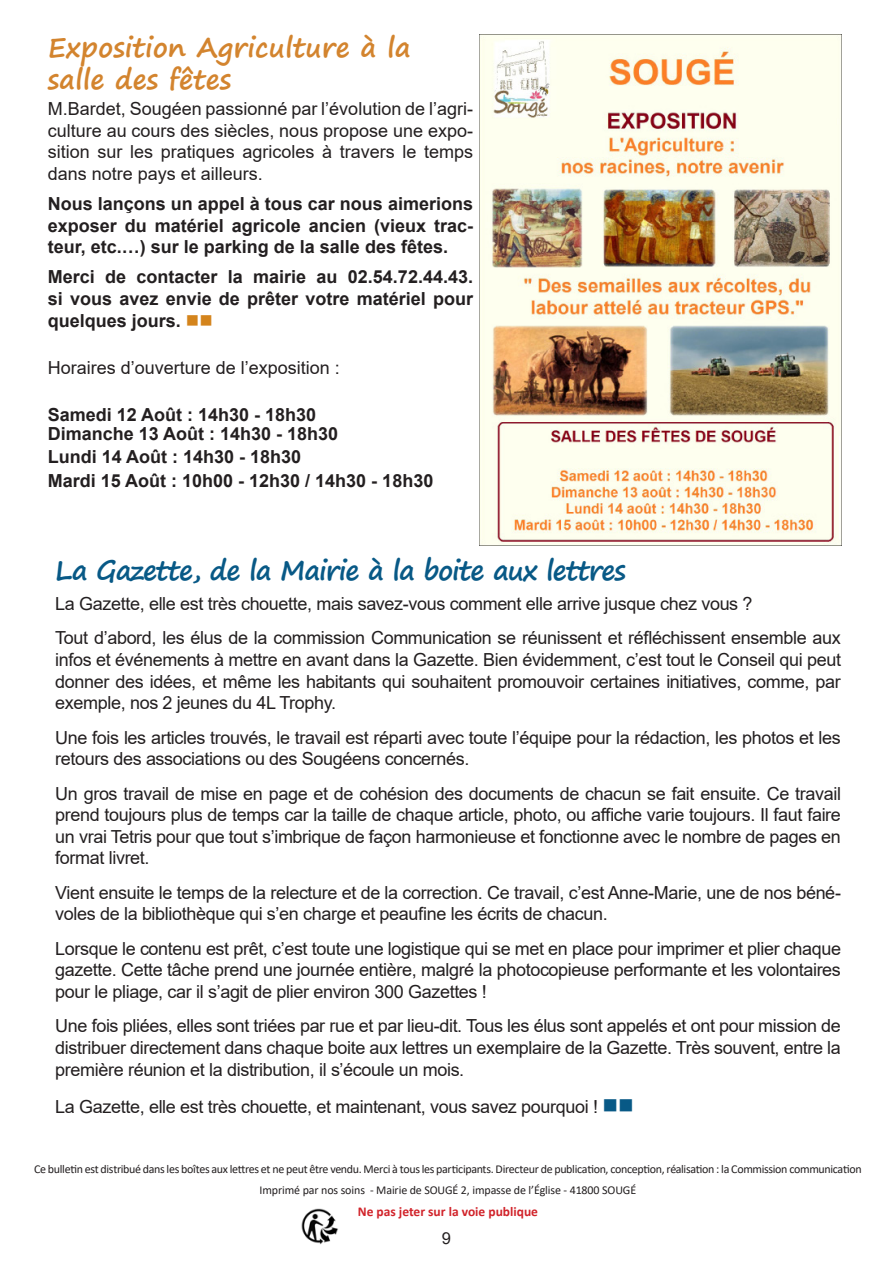
<style>
.page{position:relative;width:893px;height:1263px;background:#fff}
.page>*{position:absolute;margin:0;border:0;box-sizing:border-box;transform-origin:0 0}
.t1{font:700 27px "Segoe Print";letter-spacing:-.04em;color:#085986}
.t2{font:700 27px/32.4px "Segoe Print";color:#d3842e}
.t3{font:18px/21.6px "Arial";letter-spacing:-.02em;color:#231f20;text-align:justify}
.t4{font:700 18px/21.6px "Arial";color:#231f20;text-align:justify}
.t5{font:18px "Arial";color:#231f20}
.t6{font:16.5px "Arial";color:#231f20}
.t7{font:700 13.5px "Calibri";color:#d1232a}
.t8{font:12px/21.6px "Calibri";letter-spacing:-.025em;color:#231f20;text-align:center}
.s1{color:#d4841c}
.s2{color:#085986}
</style>
<div class="page">
<img style="left:301px;top:1209px;width:37px;height:35px">
<img style="left:479px;top:34px;width:362px;height:512px">
<p class="t2" style="left:48px;top:30px;width:364px">Exposition Agriculture à la salle des fêtes</p>
<p class="t3" style="left:48px;top:98px;width:427px">M.Bardet, Sougéen passionné par l’évolution de l’agri&shy;culture au cours des siècles, nous propose une expo&shy;sition sur les pratiques agricoles à travers le temps dans notre pays et ailleurs.</p>
<p class="t4" style="left:48px;top:193px;width:427px">Nous lançons un appel à tous car nous aimerions exposer du matériel agricole ancien (vieux trac&shy;teur, etc.…) sur le parking de la salle des fêtes.</p>
<p class="t4" style="left:48px;top:266px;width:427px">Merci de contacter la mairie au 02.54.72.44.43. si vous avez envie de prêter votre matériel pour quelques jours. <span class="s1">■■</span></p>
<p class="t5" style="left:48px;top:355px;width:294px">Horaires d’ouverture de l’exposition :</p>
<p class="t4" style="left:48px;top:404px;width:270px">Samedi 12 Août : 14h30 - 18h30</p>
<p class="t4" style="left:48px;top:423px;width:292px">Dimanche 13 Août : 14h30 - 18h30</p>
<p class="t4" style="left:48px;top:446px;width:255px">Lundi 14 Août : 14h30 - 18h30</p>
<p class="t4" style="left:48px;top:470px;width:387px">Mardi 15 Août : 10h00 - 12h30 / 14h30 - 18h30</p>
<p class="t1" style="left:55px;top:546px;width:572px">La Gazette, de la Mairie à la boite aux lettres</p>
<p class="t3" style="left:55px;top:593px;width:699px">La Gazette, elle est très chouette, mais savez-vous comment elle arrive jusque chez vous ?</p>
<p class="t3" style="left:55px;top:627px;width:787px">Tout d’abord, les élus de la commission Communication se réunissent et réfléchissent ensemble aux infos et événements à mettre en avant dans la Gazette. Bien évidemment, c’est tout le Conseil qui peut donner des idées, et même les habitants qui souhaitent promouvoir certaines initiatives, comme, par exemple, nos 2 jeunes du 4L Trophy.</p>
<p class="t3" style="left:55px;top:726px;width:787px">Une fois les articles trouvés, le travail est réparti avec toute l’équipe pour la rédaction, les photos et les retours des associations ou des Sougéens concernés.</p>
<p class="t3" style="left:55px;top:782px;width:787px">Un gros travail de mise en page et de cohésion des documents de chacun se fait ensuite. Ce travail prend toujours plus de temps car la taille de chaque article, photo, ou affiche varie toujours. Il faut faire un vrai Tetris pour que tout s’imbrique de façon harmonieuse et fonctionne avec le nombre de pages en format livret.</p>
<p class="t3" style="left:55px;top:881px;width:787px">Vient ensuite le temps de la relecture et de la correction. Ce travail, c’est Anne-Marie, une de nos béné&shy;voles de la bibliothèque qui s’en charge et peaufine les écrits de chacun.</p>
<p class="t3" style="left:55px;top:937px;width:787px">Lorsque le contenu est prêt, c’est toute une logistique qui se met en place pour imprimer et plier chaque gazette. Cette tâche prend une journée entière, malgré la photocopieuse performante et les volontaires pour le pliage, car il s’agit de plier environ 300 Gazettes !</p>
<p class="t3" style="left:55px;top:1015px;width:787px">Une fois pliées, elles sont triées par rue et par lieu-dit. Tous les élus sont appelés et ont pour mission de distribuer directement dans chaque boite aux lettres un exemplaire de la Gazette. Très souvent, entre la première réunion et la distribution, il s’écoule un mois.</p>
<p class="t3" style="left:55px;top:1096px;width:580px">La Gazette, elle est très chouette, et maintenant, vous savez pourquoi ! <span class="s2">■■</span></p>
<p class="t8" style="left:34px;top:1158px;width:829px">Ce bulletin est distribué dans les boîtes aux lettres et ne peut être vendu. Merci à tous les participants. Directeur de publication, conception, réalisation : la Commission communication<br>Imprimé par nos soins - Mairie de SOUGÉ 2, impasse de l’Église - 41800 SOUGÉ</p>
<p class="t7" style="left:358px;top:1202px;width:182px">Ne pas jeter sur la voie publique</p>
<p class="t6" style="left:442px;top:1227px;width:11px">9</p>
</div>
